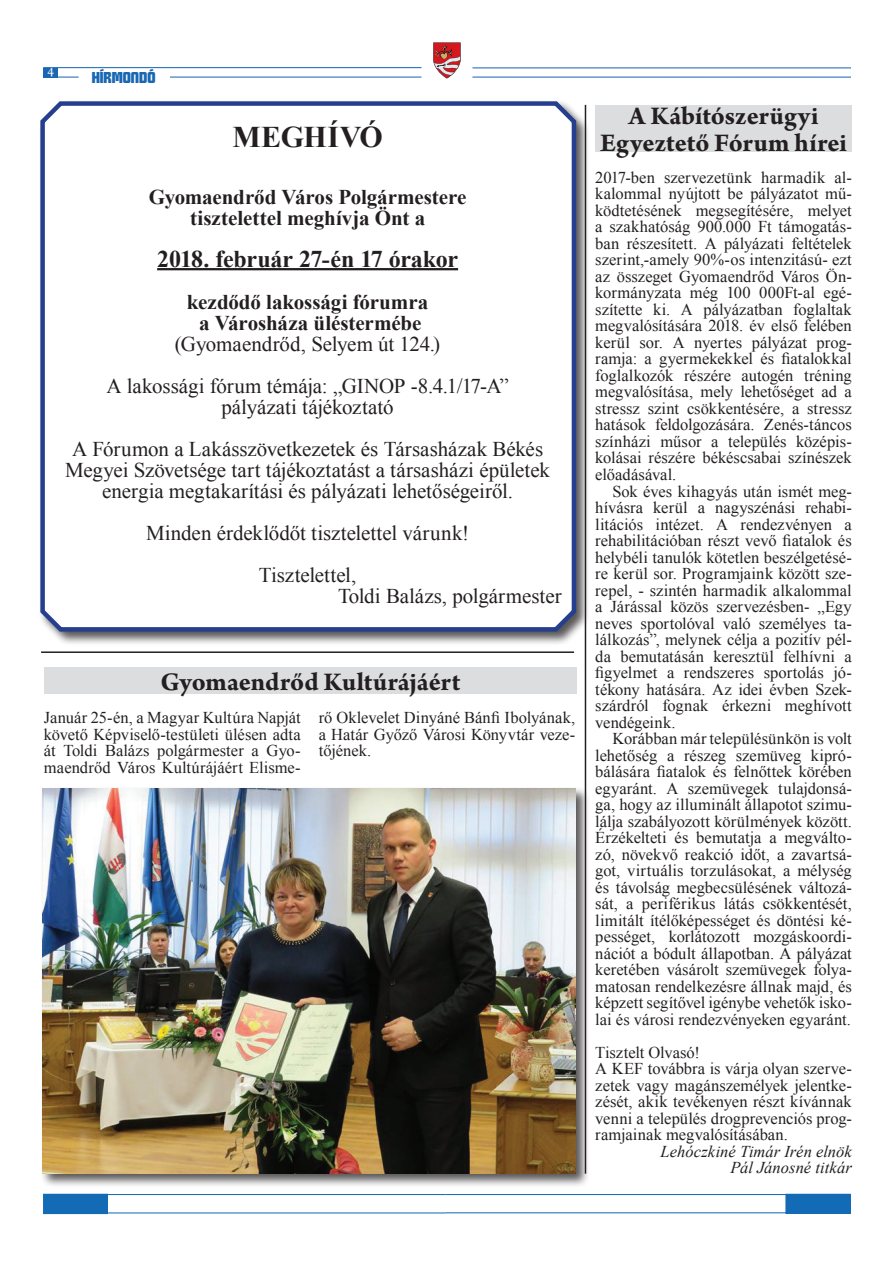
<style>
.page{position:relative;width:893px;height:1263px;background:#fff}
.page>*{position:absolute;margin:0;border:0;box-sizing:border-box;transform-origin:0 0}
.t1{font:700 30px "Times New Roman";color:#231f20}
.t2{font:700 27px/27px "Arno Pro";color:#231f20;text-align:center}
.t3{font:700 24px "Times New Roman";letter-spacing:-.015em;color:#231f20}
.t4{font:21px/42px "Times New Roman";letter-spacing:-.005em;color:#231f20;text-align:center}
.t5{font:700 21px/21px "Times New Roman";letter-spacing:-.005em;color:#231f20;text-align:center}
.t6{font:16.5px/16.5px "Times New Roman";color:#231f20;text-align:justify}
.t7{font:italic 16.5px/16.5px "Times New Roman";letter-spacing:.005em;color:#231f20;text-align:right}
.t8{font:15.6px "First Prize Bold Upright";color:#1a67b2}
.t9{font:13.5px "Arno Pro Sm Text";color:#fff}
</style>
<div class="page">
<hr style="left:43px;top:67px;width:378px;height:1px;background:#1a66b2">
<svg style="left:58px;top:77px;width:21px;height:1px"></svg>
<hr style="left:170px;top:77px;width:251px;height:1px;background:#1a66b2">
<hr style="left:472px;top:67px;width:378px;height:1px;background:#1a66b2">
<hr style="left:472px;top:77px;width:378px;height:1px;background:#1a66b2">
<div style="left:43px;top:68px;width:15px;height:10px;background:#1a66b2"></div>
<svg style="left:433px;top:43px;width:28px;height:36px"></svg>
<hr style="left:43px;top:1194px;width:403px;height:1px;background:#136ab5">
<hr style="left:43px;top:1212px;width:403px;height:1px;background:#136ab5">
<div style="left:44px;top:1194px;width:63px;height:19px;background:#136ab5"></div>
<div style="left:43px;top:1194px;width:65px;height:20px;border:1px solid #136ab5"></div>
<hr style="left:446px;top:1194px;width:404px;height:1px;background:#136ab5">
<hr style="left:446px;top:1212px;width:404px;height:1px;background:#136ab5">
<div style="left:786px;top:1194px;width:64px;height:19px;background:#136ab5"></div>
<div style="left:38px;top:99px;width:553px;height:547px;background:#231f20;opacity:.75"></div>
<svg style="left:38px;top:99px;width:540px;height:535px"></svg>
<div style="left:44px;top:668px;width:533px;height:26px;background:#dcdddf"></div>
<hr style="left:41px;top:651px;width:533px;height:2px;background:#231f20">
<div style="left:40px;top:786px;width:549px;height:402px;background:#231f20;opacity:.75"></div>
<img style="left:43px;top:788px;width:532px;height:386px">
<hr style="left:585px;top:105px;width:1px;height:1069px;background:#231f20">
<div style="left:595px;top:105px;width:257px;height:47px;background:#dcdddf"></div>
<p class="t9" style="left:48px;top:65px;width:8px">4</p>
<p class="t8" style="left:92px;top:66px;width:65px">HÍRMONDÓ</p>
<h1 class="t1" style="left:232px;top:116px;width:152px">MEGHÍVÓ</h1>
<p class="t5" style="left:149px;top:185px;width:319px">Gyomaendrőd Város Polgármestere tisztelettel meghívja Önt a</p>
<h3 class="t3" style="left:157px;top:242px;width:302px">2018. február 27-én 17 órakor</h3>
<p class="t5" style="left:187px;top:290px;width:243px">kezdődő lakossági fórumra a Városháza üléstermébe</p>
<p class="t4" style="left:106px;top:322px;width:404px">(Gyomaendrőd, Selyem út 124.)<br>A lakossági fórum témája: „GINOP -8.4.1/17-A”</p>
<p class="t4" style="left:72px;top:385px;width:473px">pályázati tájékoztató<br>A Fórumon a Lakásszövetkezetek és Társasházak Békés</p>
<p class="t4" style="left:65px;top:459px;width:486px;line-height:21px">Megyei Szövetsége tart tájékoztatást a társasházi épületek energia megtakarítási és pályázati lehetőségeiről.</p>
<p class="t4" style="left:146px;top:511px;width:325px">Minden érdeklődőt tisztelettel várunk!<br>Tisztelettel,</p>
<p class="t4" style="left:338px;top:574px;width:225px">Toldi Balázs, polgármester</p>
<h2 class="t2" style="left:160px;top:670px;width:301px">Gyomaendrőd Kultúrájáért</h2>
<p class="t6" style="left:44px;top:709px;width:258px">Január 25-én, a Magyar Kultúra Napját követő Képviselő-testületi ülésen adta át Toldi Balázs polgármester a Gyo&shy;maendrőd Város Kultúrájáért Elisme-</p>
<p class="t6" style="left:319px;top:709px;width:258px">rő Oklevelet Dinyáné Bánfi Ibolyának, a Határ Győző Városi Könyvtár veze&shy;tőjének.</p>
<h2 class="t2" style="left:600px;top:104px;width:248px">A Kábítószerügyi<br>Egyeztető Fórum hírei</h2>
<p class="t6" style="left:595px;top:169px;width:258px">2017-ben szervezetünk harmadik al&shy;kalommal nyújtott be pályázatot mű&shy;ködtetésének megsegítésére, melyet a szakhatóság 900.000 Ft támogatás&shy;ban részesített. A pályázati feltételek szerint,-amely 90%-os intenzitású- ezt az összeget Gyomaendrőd Város Ön&shy;kormányzata még 100 000Ft-al egé&shy;szítette ki. A pályázatban foglaltak megvalósítására 2018. év első felében kerül sor. A nyertes pályázat prog&shy;ramja: a gyermekekkel és fiatalokkal foglalkozók részére autogén tréning megvalósítása, mely lehetőséget ad a stressz szint csökkentésére, a stressz hatások feldolgozására. Zenés-táncos színházi műsor a település középis&shy;kolásai részére békéscsabai színészek előadásával.</p>
<p class="t6" style="left:595px;top:482px;width:258px;text-indent:17px">Sok éves kihagyás után ismét meg&shy;hívásra kerül a nagyszénási rehabi&shy;litációs intézet. A rendezvényen a rehabilitációban részt vevő fiatalok és helybéli tanulók kötetlen beszélgetésé&shy;re kerül sor. Programjaink között sze&shy;repel, - szintén harmadik alkalommal a Járással közös szervezésben- „Egy neves sportolóval való személyes ta&shy;lálkozás”, melynek célja a pozitív pél&shy;da bemutatásán keresztül felhívni a figyelmet a rendszeres sportolás jó&shy;tékony hatására. Az idei évben Szek&shy;szárdról fognak érkezni meghívott vendégeink.</p>
<p class="t6" style="left:595px;top:730px;width:258px;text-indent:17px">Korábban már településünkön is volt lehetőség a részeg szemüveg kipró&shy;bálására fiatalok és felnőttek körében egyaránt. A szemüvegek tulajdonsá&shy;ga, hogy az illuminált állapotot szimu&shy;lálja szabályozott körülmények között.<br>Érzékelteti és bemutatja a megválto&shy;zó, növekvő reakció időt, a zavartsá&shy;got, virtuális torzulásokat, a mélység és távolság megbecsülésének változá&shy;sát, a periférikus látás csökkentését, limitált ítélőképességet és döntési ké&shy;pességet, korlátozott mozgáskoordi&shy;nációt a bódult állapotban. A pályázat keretében vásárolt szemüvegek folya&shy;matosan rendelkezésre állnak majd, és képzett segítővel igénybe vehetők isko&shy;lai és városi rendezvényeken egyaránt.</p>
<p class="t6" style="left:595px;top:1043px;width:258px;text-align:left">Tisztelt Olvasó!<br>A KEF továbbra is várja olyan szerve&shy;zetek vagy magánszemélyek jelentke&shy;zését, akik tevékenyen részt kívánnak venni a település drogprevenciós prog&shy;ramjainak megvalósításában.</p>
<p class="t7" style="left:661px;top:1142px;width:193px">Lehóczkiné Timár Irén elnök<br>Pál Jánosné titkár</p>
</div>
